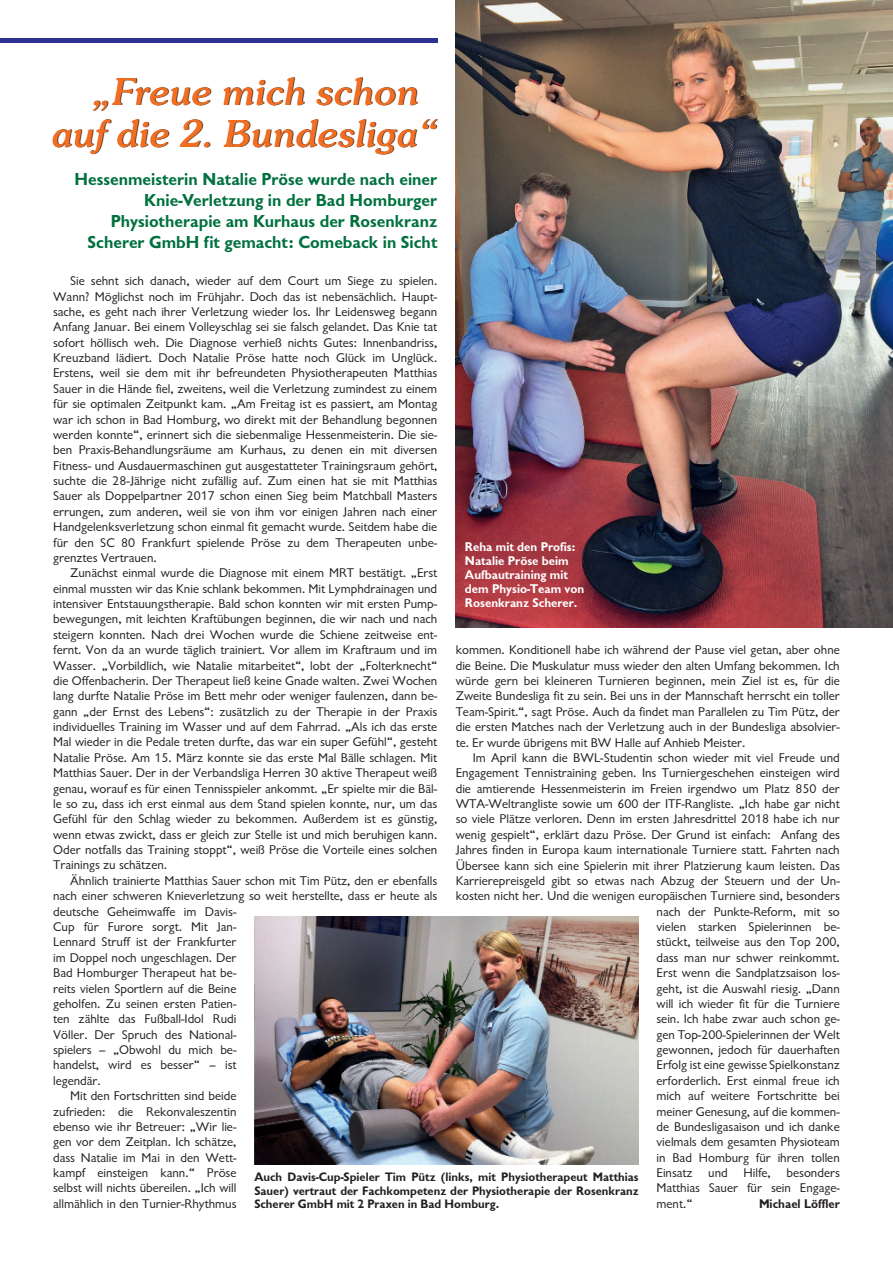
<style>
.page{position:relative;width:893px;height:1263px;background:#fff}
.page>*{position:absolute;margin:0;border:0;box-sizing:border-box;transform-origin:0 0}
.t1{font:40.5px/42px "Souvenir Itc T Med Ita";color:#f36e21;text-align:center}
.t2{font:700 18px/21px "G006 T";color:#01713e;text-align:right}
.t3{font:13.2px/15.5px "G006 T";color:#231f20;text-align:justify}
.t4{font:700 13.2px/13.8px "G006 T";color:#fff}
.t5{font:700 13.2px "G006 T";color:#231f20}
.t6{font:700 12.75px/13.5px "G006 T";color:#231f20;text-align:justify}
</style>
<div class="page">
<img style="left:456px;top:0;width:437px;height:627px">
<img style="left:254px;top:916px;width:385px;height:248px">
<div style="left:0;top:38px;width:437px;height:5px;background:#2e3092"></div>
<h1 class="t1" style="left:52px;top:70px;width:387px">„Freue mich schon auf die 2. Bundesliga“</h1>
<h2 class="t2" style="left:75px;top:169px;width:364px">Hessenmeisterin Natalie Pröse wurde nach einer Knie-Verletzung in der Bad Homburger Physiotherapie am Kurhaus der Rosenkranz Scherer GmbH fit gemacht: Comeback in Sicht</h2>
<p class="t3" style="left:53px;top:273px;width:386px;text-indent:17px">Sie sehnt sich danach, wieder auf dem Court um Siege zu spielen.<br>Wann? Möglichst noch im Frühjahr. Doch das ist nebensächlich. Haupt&shy;sache, es geht nach ihrer Verletzung wieder los. Ihr Leidensweg begann Anfang Januar. Bei einem Volleyschlag sei sie falsch gelandet. Das Knie tat sofort höllisch weh. Die Diagnose verhieß nichts Gutes: Innenbandriss, Kreuzband lädiert. Doch Natalie Pröse hatte noch Glück im Unglück.<br>Erstens, weil sie dem mit ihr befreundeten Physiotherapeuten Matthias Sauer in die Hände fiel, zweitens, weil die Verletzung zumindest zu einem für sie optimalen Zeitpunkt kam. „Am Freitag ist es passiert, am Montag war ich schon in Bad Homburg, wo direkt mit der Behandlung begonnen werden konnte“, erinnert sich die siebenmalige Hessenmeisterin. Die sie&shy;ben Praxis-Behandlungsräume am Kurhaus, zu denen ein mit diversen Fitness- und Ausdauermaschinen gut ausgestatteter Trainingsraum gehört, suchte die 28-Jährige nicht zufällig auf. Zum einen hat sie mit Matthias Sauer als Doppelpartner 2017 schon einen Sieg beim Matchball Masters errungen, zum anderen, weil sie von ihm vor einigen Jahren nach einer Handgelenksverletzung schon einmal fit gemacht wurde. Seitdem habe die für den SC 80 Frankfurt spielende Pröse zu dem Therapeuten unbe&shy;grenztes Vertrauen.</p>
<p class="t3" style="left:53px;top:565px;width:386px;text-indent:17px">Zunächst einmal wurde die Diagnose mit einem MRT bestätigt. „Erst einmal mussten wir das Knie schlank bekommen. Mit Lymphdrainagen und intensiver Entstauungstherapie. Bald schon konnten wir mit ersten Pump&shy;bewegungen, mit leichten Kraftübungen beginnen, die wir nach und nach steigern konnten. Nach drei Wochen wurde die Schiene zeitweise ent&shy;fernt. Von da an wurde täglich trainiert. Vor allem im Kraftraum und im Wasser. „Vorbildlich, wie Natalie mitarbeitet“, lobt der „Folterknecht“ die Offenbacherin. Der Therapeut ließ keine Gnade walten. Zwei Wochen lang durfte Natalie Pröse im Bett mehr oder weniger faulenzen, dann be&shy;gann „der Ernst des Lebens“: zusätzlich zu der Therapie in der Praxis individuelles Training im Wasser und auf dem Fahrrad. „Als ich das erste Mal wieder in die Pedale treten durfte, das war ein super Gefühl“, gesteht Natalie Pröse. Am 15. März konnte sie das erste Mal Bälle schlagen. Mit Matthias Sauer. Der in der Verbandsliga Herren 30 aktive Therapeut weiß genau, worauf es für einen Tennisspieler ankommt. „Er spielte mir die Bäl&shy;le so zu, dass ich erst einmal aus dem Stand spielen konnte, nur, um das Gefühl für den Schlag wieder zu bekommen. Außerdem ist es günstig, wenn etwas zwickt, dass er gleich zur Stelle ist und mich beruhigen kann.<br>Oder notfalls das Training stoppt“, weiß Pröse die Vorteile eines solchen Trainings zu schätzen.</p>
<p class="t3" style="left:70px;top:872px;width:369px">Ähnlich trainierte Matthias Sauer schon mit Tim Pütz, den er ebenfalls</p>
<p class="t3" style="left:53px;top:888px;width:386px">nach einer schweren Knieverletzung so weit herstellte, dass er heute als</p>
<p class="t3" style="left:53px;top:903px;width:185px">deutsche Geheimwaffe im Davis-</p>
<p class="t3" style="left:53px;top:919px;width:185px">Cup für Furore sorgt. Mit Jan-</p>
<p class="t3" style="left:53px;top:934px;width:185px">Lennard Struff ist der Frankfurter</p>
<p class="t3" style="left:53px;top:949px;width:185px">im Doppel noch ungeschlagen. Der</p>
<p class="t3" style="left:53px;top:965px;width:185px">Bad Homburger Therapeut hat be-</p>
<p class="t3" style="left:53px;top:980px;width:185px">reits vielen Sportlern auf die Beine</p>
<p class="t3" style="left:53px;top:995px;width:185px">geholfen. Zu seinen ersten Patien-</p>
<p class="t3" style="left:53px;top:1011px;width:185px">ten zählte das Fußball-Idol Rudi</p>
<p class="t3" style="left:53px;top:1026px;width:185px">Völler. Der Spruch des National-</p>
<p class="t3" style="left:53px;top:1042px;width:185px">spielers – „Obwohl du mich be-</p>
<p class="t3" style="left:53px;top:1057px;width:185px">handelst, wird es besser“ – ist</p>
<p class="t3" style="left:53px;top:1072px;width:49px">legendär.</p>
<p class="t3" style="left:70px;top:1088px;width:168px">Mit den Fortschritten sind beide</p>
<p class="t3" style="left:53px;top:1103px;width:185px">zufrieden: die Rekonvaleszentin</p>
<p class="t3" style="left:53px;top:1118px;width:185px">ebenso wie ihr Betreuer: „Wir lie-</p>
<p class="t3" style="left:53px;top:1134px;width:185px">gen vor dem Zeitplan. Ich schätze,</p>
<p class="t3" style="left:53px;top:1149px;width:185px">dass Natalie im Mai in den Wett-</p>
<p class="t3" style="left:53px;top:1165px;width:185px">kampf einsteigen kann.“ Pröse</p>
<p class="t3" style="left:53px;top:1180px;width:185px">selbst will nichts übereilen. „Ich will</p>
<p class="t3" style="left:53px;top:1195px;width:185px">allmählich in den Turnier-Rhythmus</p>
<p class="t4" style="left:465px;top:540px;width:121px">Reha mit den Profis:<br>Natalie Pröse beim<br>Aufbautraining mit dem Physio-Team von<br>Rosenkranz Scherer.</p>
<p class="t3" style="left:456px;top:642px;width:386px">kommen. Konditionell habe ich während der Pause viel getan, aber ohne die Beine. Die Muskulatur muss wieder den alten Umfang bekommen. Ich würde gern bei kleineren Turnieren beginnen, mein Ziel ist es, für die Zweite Bundesliga fit zu sein. Bei uns in der Mannschaft herrscht ein toller Team-Spirit.“, sagt Pröse. Auch da findet man Parallelen zu Tim Pütz, der die ersten Matches nach der Verletzung auch in der Bundesliga absolvier&shy;te. Er wurde übrigens mit BW Halle auf Anhieb Meister.</p>
<p class="t3" style="left:473px;top:750px;width:369px">Im April kann die BWL-Studentin schon wieder mit viel Freude und</p>
<p class="t3" style="left:456px;top:765px;width:386px">Engagement Tennistraining geben. Ins Turniergeschehen einsteigen wird</p>
<p class="t3" style="left:456px;top:780px;width:386px">die amtierende Hessenmeisterin im Freien irgendwo um Platz 850 der</p>
<p class="t3" style="left:456px;top:796px;width:386px">WTA-Weltrangliste sowie um 600 der ITF-Rangliste. „Ich habe gar nicht</p>
<p class="t3" style="left:456px;top:811px;width:386px">so viele Plätze verloren. Denn im ersten Jahresdrittel 2018 habe ich nur</p>
<p class="t3" style="left:456px;top:826px;width:386px">wenig gespielt“, erklärt dazu Pröse. Der Grund ist einfach: Anfang des</p>
<p class="t3" style="left:456px;top:842px;width:386px">Jahres finden in Europa kaum internationale Turniere statt. Fahrten nach</p>
<p class="t3" style="left:456px;top:857px;width:386px">Übersee kann sich eine Spielerin mit ihrer Platzierung kaum leisten. Das</p>
<p class="t3" style="left:456px;top:873px;width:385px">Karrierepreisgeld gibt so etwas nach Abzug der Steuern und der Un-</p>
<p class="t3" style="left:456px;top:888px;width:386px">kosten nicht her. Und die wenigen europäischen Turniere sind, besonders</p>
<p class="t3" style="left:656px;top:903px;width:185px">nach der Punkte-Reform, mit so</p>
<p class="t3" style="left:656px;top:919px;width:185px">vielen starken Spielerinnen be-</p>
<p class="t3" style="left:656px;top:934px;width:185px">stückt, teilweise aus den Top 200,</p>
<p class="t3" style="left:656px;top:949px;width:185px">dass man nur schwer reinkommt.</p>
<p class="t3" style="left:656px;top:965px;width:185px">Erst wenn die Sandplatzsaison los-</p>
<p class="t3" style="left:656px;top:980px;width:185px">geht, ist die Auswahl riesig. „Dann</p>
<p class="t3" style="left:656px;top:996px;width:185px">will ich wieder fit für die Turniere</p>
<p class="t3" style="left:656px;top:1011px;width:185px">sein. Ich habe zwar auch schon ge-</p>
<p class="t3" style="left:656px;top:1026px;width:185px">gen Top-200-Spielerinnen der Welt</p>
<p class="t3" style="left:656px;top:1042px;width:185px">gewonnen, jedoch für dauerhaften</p>
<p class="t3" style="left:656px;top:1057px;width:185px">Erfolg ist eine gewisse Spielkonstanz</p>
<p class="t3" style="left:656px;top:1072px;width:185px">erforderlich. Erst einmal freue ich</p>
<p class="t3" style="left:656px;top:1088px;width:185px">mich auf weitere Fortschritte bei</p>
<p class="t3" style="left:656px;top:1103px;width:185px">meiner Genesung, auf die kommen-</p>
<p class="t3" style="left:656px;top:1119px;width:185px">de Bundesligasaison und ich danke</p>
<p class="t3" style="left:656px;top:1134px;width:185px">vielmals dem gesamten Physioteam</p>
<p class="t3" style="left:656px;top:1149px;width:185px">in Bad Homburg für ihren tollen</p>
<p class="t3" style="left:656px;top:1165px;width:185px">Einsatz und Hilfe, besonders</p>
<p class="t3" style="left:656px;top:1180px;width:185px">Matthias Sauer für sein Engage-</p>
<p class="t3" style="left:656px;top:1195px;width:38px">ment.“</p>
<p class="t5" style="left:759px;top:1195px;width:82px">Michael Löffler</p>
<p class="t6" style="left:254px;top:1170px;width:386px">Auch Davis-Cup-Spieler Tim Pütz (links, mit Physiotherapeut Matthias Sauer) vertraut der Fachkompetenz der Physiotherapie der Rosenkranz Scherer GmbH mit 2 Praxen in Bad Homburg.</p>
</div>
